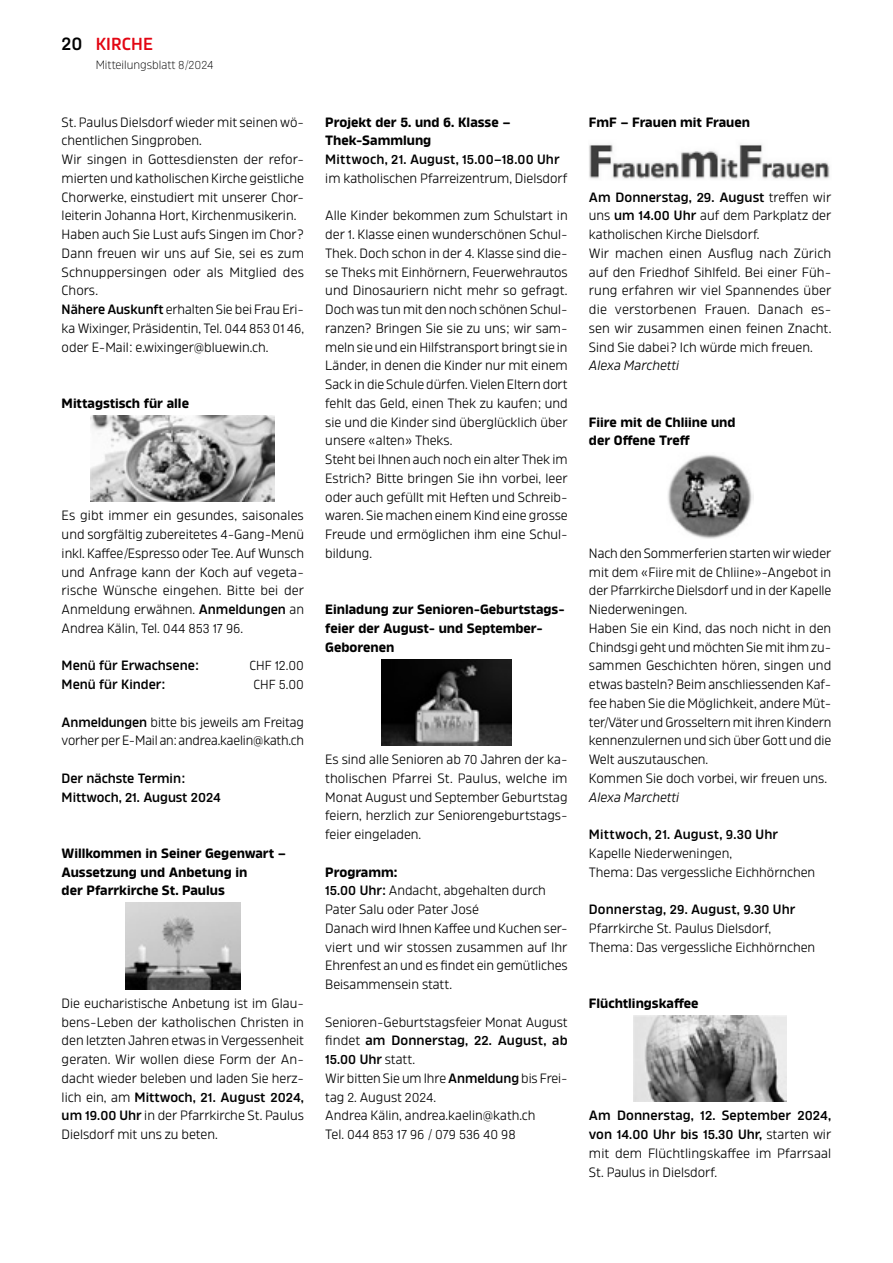
<style>
.page{position:relative;width:893px;height:1263px;background:#fff}
.page>*{position:absolute;margin:0;border:0;box-sizing:border-box;transform-origin:0 0}
.t1{font:600 18px "Amfibia";color:#000}
.t2{font:600 17.4px "Amfibia";color:#e30613}
.t3{font:13.5px/18.8px "Amfibia";color:#000}
.t4{font:700 13.5px/18.8px "Amfibia";color:#000}
.t5{font:600 13.5px/18.8px "Amfibia";color:#000}
.t6{font:italic 13.5px "Amfibia";letter-spacing:-.005em;color:#000}
.t7{font:13.05px "Amfibia";color:#000}
.t8{font:300 12px "Amfibia";color:#000}
.s1{font-size:11.7px}
.s2{font-weight:600}
.s3{font-size:13.05px}
.s4{font-size:13.5px}
.s5{font-weight:600;font-size:13.05px}
.s6{font-weight:700}
</style>
<div class="page">
<img style="left:91px;top:415px;width:184px;height:86px">
<img style="left:125px;top:903px;width:116px;height:86px">
<img style="left:382px;top:659px;width:129px;height:86px">
<img style="left:589px;top:144px;width:241px;height:35px">
<img style="left:668px;top:455px;width:85px;height:84px">
<img style="left:633px;top:1015px;width:154px;height:86px">
<h1 class="t1" style="left:62px;top:33px;width:22px">20</h1>
<p class="t2" style="left:96px;top:33px;width:59px">KIRCHE</p>
<p class="t8" style="left:96px;top:58px;width:119px">Mitteilungsblatt <span class="s1">8</span>/<span class="s1">2024</span></p>
<p class="t3" style="left:62px;top:112px;width:244px">St. Paulus Dielsdorf wieder mit seinen wö&shy;chentlichen Singproben.<br>Wir singen in Gottesdiensten der refor&shy;mierten und katholischen Kirche geistliche Chorwerke, einstudiert mit unserer Chor&shy;leiterin Johanna Hort, Kirchenmusikerin.<br>Haben auch Sie Lust aufs Singen im Chor?<br>Dann freuen wir uns auf Sie, sei es zum Schnuppersingen oder als Mitglied des Chors.<br><span class="s2">Nähere Auskunft</span> erhalten Sie bei Frau Eri&shy;ka Wixinger, Präsidentin, Tel. <span class="s3">044 853 01 46</span>, oder E-Mail: e.wixinger@bluewin.ch.</p>
<p class="t4" style="left:62px;top:394px;width:129px">Mittagstisch für alle</p>
<p class="t3" style="left:62px;top:506px;width:244px;text-align:justify">Es gibt immer ein gesundes, saisonales und sorgfältig zubereitetes <span class="s3">4</span>-Gang-Menü inkl. Kaffee/Espresso oder Tee. Auf Wunsch und Anfrage kann der Koch auf vegeta&shy;rische Wünsche eingehen. Bitte bei der Anmeldung erwähnen. <span class="s2">Anmeldungen</span> an Andrea Kälin, Tel. <span class="s3">044 853 17 96</span>.</p>
<p class="t5" style="left:62px;top:656px;width:139px">Menü für Erwachsene:</p>
<p class="t7" style="left:249px;top:658px;width:56px">CHF 12<span class="s4">.</span>00</p>
<p class="t5" style="left:62px;top:675px;width:105px">Menü für Kinder:</p>
<p class="t7" style="left:254px;top:677px;width:52px">CHF 5<span class="s4">.</span>00</p>
<p class="t3" style="left:62px;top:712px;width:244px"><span class="s2">Anmeldungen</span> bitte bis jeweils am Freitag vorher per E-Mail an: andrea.kaelin@kath.ch</p>
<p class="t5" style="left:62px;top:769px;width:161px">Der nächste Termin:<br>Mittwoch, <span class="s3">21</span>. August <span class="s3">2024</span></p>
<p class="t4" style="left:62px;top:844px;width:226px">Willkommen in Seiner Gegenwart –<br>Aussetzung und Anbetung in<br>der Pfarrkirche St. Paulus</p>
<p class="t3" style="left:62px;top:994px;width:244px;text-align:justify">Die eucharistische Anbetung ist im Glau&shy;bens-Leben der katholischen Christen in den letzten Jahren etwas in Vergessenheit geraten. Wir wollen diese Form der An&shy;dacht wieder beleben und laden Sie herz&shy;lich ein, am <span class="s2">Mittwoch,</span> <span class="s5">21</span><span class="s2">. August</span> <span class="s5">2024</span><span class="s2">, um</span> <span class="s5">19</span><span class="s2">.</span><span class="s5">00</span> <span class="s2">Uhr</span> in der Pfarrkirche St. Paulus Dielsdorf mit uns zu beten.</p>
<p class="t3" style="left:325px;top:112px;width:244px"><span class="s6">Projekt der 5. und 6. Klasse –<br>Thek-Sammlung<br></span><span class="s2">Mittwoch,</span> <span class="s5">21</span><span class="s2">. August,</span> <span class="s5">15</span><span class="s2">.</span><span class="s5">00</span><span class="s2">–</span><span class="s5">18</span><span class="s2">.</span><span class="s5">00</span> <span class="s2">Uhr </span>im katholischen Pfarreizentrum, Dielsdorf</p>
<p class="t3" style="left:325px;top:206px;width:244px">Alle Kinder bekommen zum Schulstart in der <span class="s3">1</span>. Klasse einen wunderschönen Schul-Thek. Doch schon in der <span class="s3">4</span>. Klasse sind die&shy;se Theks mit Einhörnern, Feuerwehrautos und Dinosauriern nicht mehr so gefragt.<br>Doch was tun mit den noch schönen Schul&shy;ranzen? Bringen Sie sie zu uns; wir sam&shy;meln sie und ein Hilfstransport bringt sie in Länder, in denen die Kinder nur mit einem Sack in die Schule dürfen. Vielen Eltern dort fehlt das Geld, einen Thek zu kaufen; und sie und die Kinder sind überglücklich über unsere «alten» Theks.<br>Steht bei Ihnen auch noch ein alter Thek im Estrich? Bitte bringen Sie ihn vorbei, leer oder auch gefüllt mit Heften und Schreib&shy;waren. Sie machen einem Kind eine grosse Freude und ermöglichen ihm eine Schul&shy;bildung.</p>
<p class="t4" style="left:325px;top:600px;width:241px">Einladung zur Senioren-Geburtstags&shy;feier der August- und September-<br>Geborenen</p>
<p class="t3" style="left:325px;top:750px;width:244px;text-align:justify">Es sind alle Senioren ab <span class="s3">70</span> Jahren der ka&shy;tholischen Pfarrei St. Paulus, welche im Monat August und September Geburtstag feiern, herzlich zur Seniorengeburtstags&shy;feier eingeladen.</p>
<p class="t3" style="left:325px;top:862px;width:244px"><span class="s6">Programm:<br></span><span class="s5">15</span><span class="s2">.</span><span class="s5">00</span> <span class="s2">Uhr:</span> Andacht, abgehalten durch<br>Pater Salu oder Pater José<br>Danach wird Ihnen Kaffee und Kuchen ser&shy;viert und wir stossen zusammen auf Ihr<br>Ehrenfest an und es findet ein gemütliches<br>Beisammensein statt.</p>
<p class="t3" style="left:325px;top:1012px;width:244px">Senioren-Geburtstagsfeier Monat August findet <span class="s2">am Donnerstag,</span> <span class="s5">22</span><span class="s2">. August, ab<br></span><span class="s5">15</span><span class="s2">.</span><span class="s5">00</span> <span class="s2">Uhr</span> statt.<br>Wir bitten Sie um Ihre <span class="s2">Anmeldung</span> bis Frei&shy;tag <span class="s3">2</span>. August <span class="s3">2024</span>.<br>Andrea Kälin, andrea.kaelin@kath.ch</p>
<p class="t7" style="left:325px;top:1127px;width:192px"><span class="s4">Tel.</span> 044 853 17 96 <span class="s4">/</span> 079 536 40 98</p>
<p class="t4" style="left:589px;top:112px;width:163px">FmF – Frauen mit Frauen</p>
<p class="t3" style="left:589px;top:187px;width:244px"><span class="s2">Am Donnerstag,</span> <span class="s5">29</span><span class="s2">. August</span> treffen wir uns <span class="s2">um</span> <span class="s5">14</span><span class="s2">.</span><span class="s5">00</span> <span class="s2">Uhr</span> auf dem Parkplatz der katholischen Kirche Dielsdorf.<br>Wir machen einen Ausflug nach Zürich auf den Friedhof Sihlfeld. Bei einer Füh&shy;rung erfahren wir viel Spannendes über die verstorbenen Frauen. Danach es&shy;sen wir zusammen einen feinen Znacht.<br>Sind Sie dabei? Ich würde mich freuen.</p>
<p class="t6" style="left:589px;top:358px;width:92px">Alexa Marchetti</p>
<p class="t4" style="left:589px;top:412px;width:148px">Fiire mit de Chliine und der Offene Treff</p>
<p class="t3" style="left:589px;top:544px;width:244px">Nach den Sommerferien starten wir wieder mit dem «Fiire mit de Chliine»-Angebot in der Pfarrkirche Dielsdorf und in der Kapelle Niederweningen.<br>Haben Sie ein Kind, das noch nicht in den Chindsgi geht und möchten Sie mit ihm zu&shy;sammen Geschichten hören, singen und etwas basteln? Beim anschliessenden Kaf&shy;fee haben Sie die Möglichkeit, andere Müt&shy;ter/Väter und Grosseltern mit ihren Kindern kennenzulernen und sich über Gott und die Welt auszutauschen.<br>Kommen Sie doch vorbei, wir freuen uns.</p>
<p class="t6" style="left:589px;top:789px;width:92px">Alexa Marchetti</p>
<p class="t3" style="left:589px;top:825px;width:228px"><span class="s2">Mittwoch,</span> <span class="s5">21</span><span class="s2">. August,</span> <span class="s5">9</span><span class="s2">.</span><span class="s5">30</span> <span class="s2">Uhr<br></span>Kapelle Niederweningen,<br>Thema: Das vergessliche Eichhörnchen</p>
<p class="t3" style="left:589px;top:900px;width:228px"><span class="s2">Donnerstag,</span> <span class="s5">29</span><span class="s2">. August,</span> <span class="s5">9</span><span class="s2">.</span><span class="s5">30</span> <span class="s2">Uhr<br></span>Pfarrkirche St. Paulus Dielsdorf,<br>Thema: Das vergessliche Eichhörnchen</p>
<p class="t4" style="left:589px;top:994px;width:111px">Flüchtlingskaffee</p>
<p class="t3" style="left:589px;top:1106px;width:244px;text-align:justify"><span class="s2">Am Donnerstag,</span> <span class="s5">12</span><span class="s2">. September</span> <span class="s5">2024</span><span class="s2">, von</span> <span class="s5">14</span><span class="s2">.</span><span class="s5">00</span> <span class="s2">Uhr bis</span> <span class="s5">15</span><span class="s2">.</span><span class="s5">30</span> <span class="s2">Uhr,</span> starten wir mit dem Flüchtlingskaffee im Pfarrsaal St. Paulus in Dielsdorf.</p>
</div>
